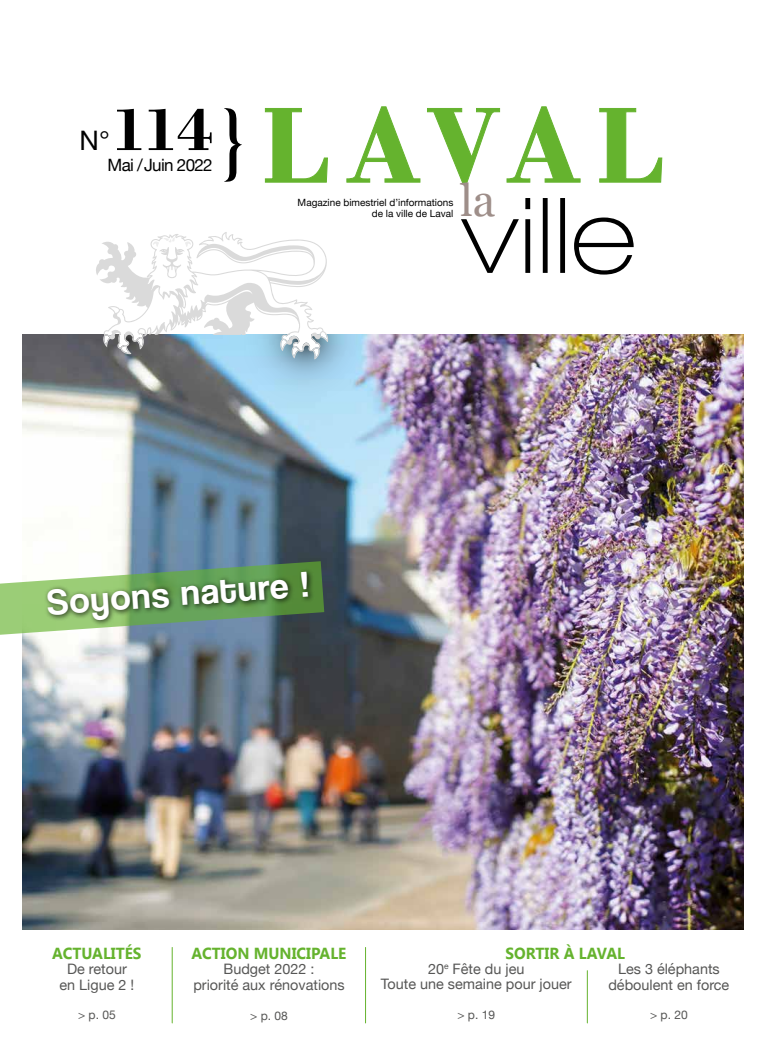
<style>
.page{position:relative;width:766px;height:1049px;background:#fff}
.page>*{position:absolute;margin:0;border:0;box-sizing:border-box;transform-origin:0 0}
.t1{font:700 62px "Bodoni";color:#000}
.t2{font:44.9px "Georgia";color:#9e8e89}
.t3{font:37px "Coolvetica Rg";color:#fff}
.t4{font:26.9px "Helvetica Neue";color:#000}
.t5{font:17px "Helvetica Neue";letter-spacing:-.04em;color:#000}
.t6{font:700 16px "Segoe UI";color:#65b32e;scale:.96 1}
.t7{font:14.4px/15.5px "Helvetica Neue";color:#575756;text-align:center}
.t8{font:12px "Helvetica Neue";color:#575756}
.t9{font:10px/11.1px "Helvetica Neue";color:#000;text-align:right}
</style>
<div class="page">
<img style="left:23px;top:334px;width:720px;height:596px">
<svg style="left:264px;top:106px;width:398px;height:79px"></svg>
<svg style="left:461px;top:198px;width:172px;height:77px"></svg>
<svg style="left:63px;top:334px;width:127px;height:51px;background:#6f7073"></svg>
<svg style="left:244px;top:334px;width:127px;height:67px;background:#a6d2ed"></svg>
<svg style="left:95px;top:232px;width:233px;height:127px"></svg>
<svg style="left:224px;top:108px;width:18px;height:74px"></svg>
<svg style="left:0;top:561px;width:324px;height:87px"></svg>
<div style="left:44px;top:568px;width:270px;height:58px;background:#000;opacity:.75"></div>
<hr style="left:172px;top:947px;width:1px;height:76px;background:#65b32e">
<hr style="left:365px;top:947px;width:1px;height:76px;background:#65b32e">
<hr style="left:586px;top:971px;width:1px;height:52px;background:#65b32e">
<h1 class="t1" style="left:110px;top:91px;width:106px">114</h1>
<p class="t5" style="left:107px;top:153px;width:107px">Mai / Juin 2022</p>
<h3 class="t4" style="left:80px;top:121px;width:32px">N°</h3>
<h2 class="t2" style="left:460px;top:168px;width:37px">la</h2>
<p class="t9" style="left:297px;top:197px;width:157px">Magazine bimestriel d’informations de la ville de Laval</p>
<h3 class="t3" style="left:46px;top:581px;width:264px;rotate:-4deg">Soyons nature !</h3>
<p class="t6" style="left:52px;top:941px;width:94px">ACTUALITÉS</p>
<p class="t7" style="left:59px;top:962px;width:76px">De retour en Ligue 2 !</p>
<p class="t8" style="left:78px;top:1006px;width:39px">&gt; p. 05</p>
<p class="t6" style="left:192px;top:941px;width:163px">ACTION MUNICIPALE</p>
<p class="t7" style="left:193px;top:962px;width:153px">Budget 2022 :<br>priorité aux rénovations</p>
<p class="t8" style="left:250px;top:1006px;width:39px">&gt; p. 08</p>
<p class="t6" style="left:505px;top:941px;width:126px">SORTIR À LAVAL</p>
<p class="t7" style="left:608px;top:962px;width:122px">Les 3 éléphants déboulent en force</p>
<p class="t8" style="left:650px;top:1006px;width:39px">&gt; p. 20</p>
<p class="t7" style="left:381px;top:962px;width:192px">20<sup>e</sup> Fête du jeu<br>Toute une semaine pour jouer</p>
<p class="t8" style="left:457px;top:1006px;width:39px">&gt; p. 19</p>
</div>
